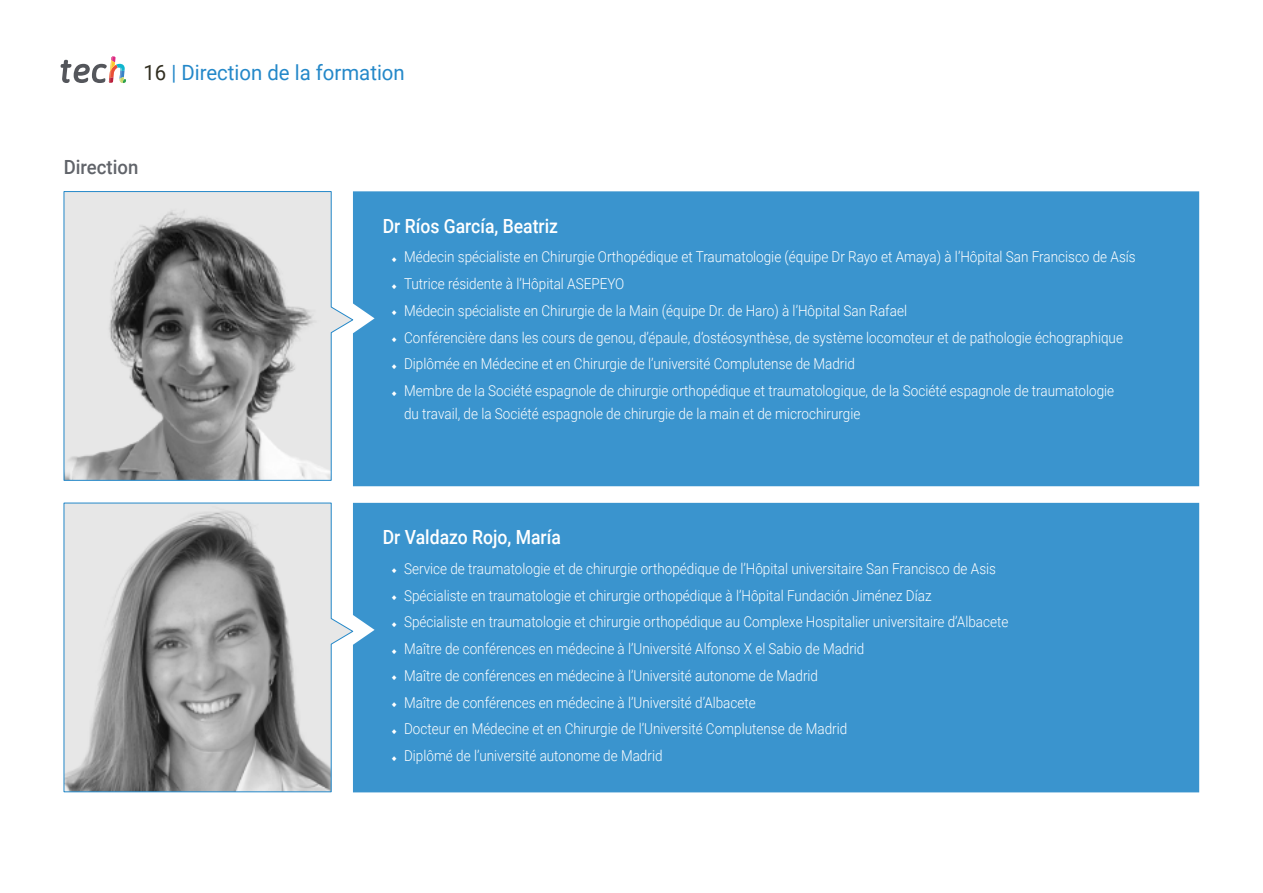
<style>
.page{position:relative;width:1263px;height:893px;background:#fff}
.page>*{position:absolute;margin:0;border:0;box-sizing:border-box;transform-origin:0 0}
.t1{font:21px "Roboto";color:#2488c9}
.t2{font:500 19.5px "Roboto";color:#fff;scale:.9 1}
.t3{font:500 19.5px "Roboto";color:#61646a;scale:.95 1}
.t4{font:300 15px/26.7px "Roboto";color:#fff;scale:.9 1}
.s1{color:#312e20}
</style>
<div class="page">
<svg style="left:61px;top:56px;width:65px;height:27px"></svg>
<div style="left:353px;top:191px;width:846px;height:295px;background:#3a94ce"></div>
<svg style="left:64px;top:191px;width:289px;height:290px;background:#b3b4b5"></svg>
<div style="left:353px;top:503px;width:846px;height:289px;background:#3a94ce"></div>
<svg style="left:64px;top:503px;width:289px;height:289px;background:#b0b1b2"></svg>
<svg style="left:392px;top:257px;width:5px;height:5px"></svg>
<svg style="left:392px;top:284px;width:5px;height:5px"></svg>
<svg style="left:392px;top:310px;width:5px;height:5px"></svg>
<svg style="left:392px;top:337px;width:5px;height:5px"></svg>
<svg style="left:392px;top:364px;width:5px;height:5px"></svg>
<svg style="left:392px;top:391px;width:5px;height:5px"></svg>
<svg style="left:392px;top:568px;width:5px;height:5px"></svg>
<svg style="left:392px;top:595px;width:5px;height:5px"></svg>
<svg style="left:392px;top:622px;width:5px;height:5px"></svg>
<svg style="left:392px;top:649px;width:5px;height:5px"></svg>
<svg style="left:392px;top:675px;width:5px;height:5px"></svg>
<svg style="left:392px;top:702px;width:5px;height:5px"></svg>
<svg style="left:392px;top:729px;width:5px;height:5px"></svg>
<svg style="left:392px;top:756px;width:5px;height:5px"></svg>
<h1 class="t1" style="left:144px;top:57px;width:263px"><span class="s1">16</span> | Direction de la formation</h1>
<h2 class="t3" style="left:64px;top:154px;width:80px">Direction</h2>
<h2 class="t2" style="left:383px;top:212px;width:196px">Dr Ríos García, Beatriz</h2>
<p class="t4" style="left:404px;top:243px;width:814px">Médecin spécialiste en Chirurgie Orthopédique et Traumatologie (équipe Dr Rayo et Amaya) à l’Hôpital San Francisco de Asís Tutrice résidente à l’Hôpital ASEPEYO<br>Médecin spécialiste en Chirurgie de la Main (équipe Dr. de Haro) à l’Hôpital San Rafael<br>Conférencière dans les cours de genou, d’épaule, d’ostéosynthèse, de système locomoteur et de pathologie échographique Diplômée en Médecine et en Chirurgie de l’université Complutense de Madrid<br>Membre de la Société espagnole de chirurgie orthopédique et traumatologique, de la Société espagnole de traumatologie</p>
<p class="t4" style="left:404px;top:399px;width:508px">du travail, de la Société espagnole de chirurgie de la main et de microchirurgie</p>
<h2 class="t2" style="left:383px;top:524px;width:199px">Dr Valdazo Rojo, María</h2>
<p class="t4" style="left:404px;top:554px;width:673px">Service de traumatologie et de chirurgie orthopédique de l’Hôpital universitaire San Francisco de Asis Spécialiste en traumatologie et chirurgie orthopédique à l’Hôpital Fundación Jiménez Díaz<br>Spécialiste en traumatologie et chirurgie orthopédique au Complexe Hospitalier universitaire d’Albacete Maître de conférences en médecine à l’Université Alfonso X el Sabio de Madrid<br>Maître de conférences en médecine à l’Université autonome de Madrid<br>Maître de conférences en médecine à l’Université d’Albacete<br>Docteur en Médecine et en Chirurgie de l’Université Complutense de Madrid<br>Diplômé de l’université autonome de Madrid</p>
</div>
